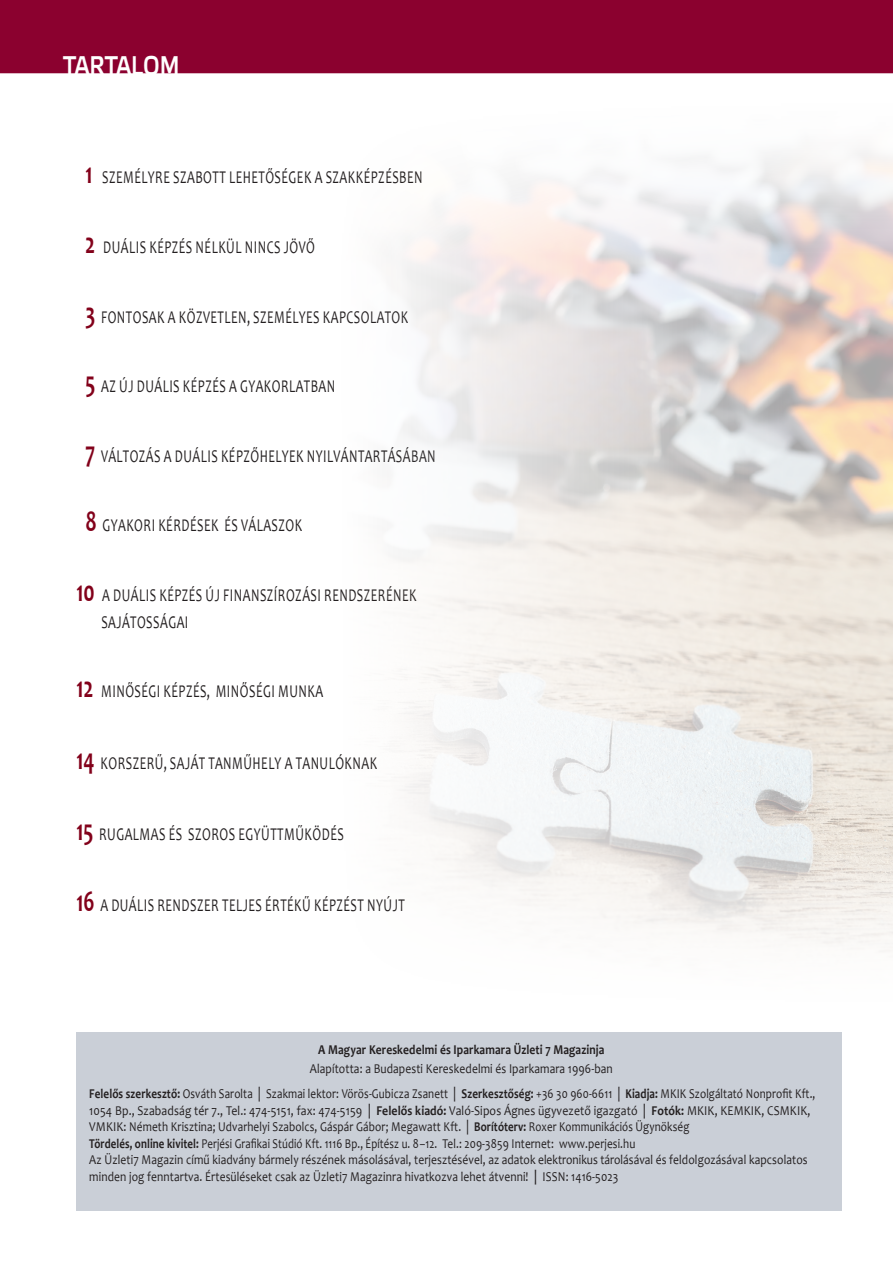
<style>
.page{position:relative;width:893px;height:1285px;background:#fff}
.page>*{position:absolute;margin:0;border:0;box-sizing:border-box;transform-origin:0 0}
.t1{font:700 30px "Candara";color:#82011a;scale:.7 1}
.t2{font:27px "Etelka Medium Pro";color:#fff;scale:.8 1}
.t3{font:18px/27px "Candara";letter-spacing:.04em;color:#231f20;scale:.7 1}
.t4{font:13.5px/16.5px "Candara";letter-spacing:.01em;color:#231f20;scale:.87 1}
.t5{font:13.5px/25px "Candara";letter-spacing:.01em;color:#231f20;scale:.85 1}
.t6{font:700 13.5px "Candara";letter-spacing:.01em;color:#231f20;scale:.85 1}
.s1{font-weight:700;font-size:30px;color:#82011a}
.s2{font-weight:700}
.s3{font-size:15px}
</style>
<div class="page">
<div style="left:77px;top:1031px;width:765px;height:179px;background:#cacfd7"></div>
<div style="left:0;top:0;width:893px;height:73px;background:#8b012f"></div>
<img style="left:393px;top:150px;width:500px;height:802px">
<h2 class="t2" style="left:63px;top:51px;width:147px">TARTALOM</h2>
<h1 class="t1" style="left:86px;top:155px;width:12px">1</h1>
<h3 class="t3" style="left:102px;top:164px;width:459px">SZEMÉLYRE SZABOTT LEHETŐSÉGEK A SZAKKÉPZÉSBEN</h3>
<h3 class="t3" style="left:85px;top:233px;width:330px"><span class="s1">2</span> DUÁLIS KÉPZÉS NÉLKÜL NINCS JÖVŐ</h3>
<h3 class="t3" style="left:86px;top:303px;width:462px"><span class="s1">3</span> FONTOSAK A KÖZVETLEN, SZEMÉLYES KAPCSOLATOK</h3>
<h3 class="t3" style="left:86px;top:372px;width:358px"><span class="s1">5</span> AZ ÚJ DUÁLIS KÉPZÉS A GYAKORLATBAN</h3>
<h3 class="t3" style="left:86px;top:442px;width:502px"><span class="s1">7</span> VÁLTOZÁS A DUÁLIS KÉPZŐHELYEK NYILVÁNTARTÁSÁBAN</h3>
<h3 class="t3" style="left:86px;top:511px;width:311px"><span class="s1">8</span> GYAKORI KÉRDÉSEK ÉS VÁLASZOK</h3>
<h3 class="t3" style="left:101px;top:581px;width:452px;text-indent:-25px"><span class="s1">10</span> A DUÁLIS KÉPZÉS ÚJ FINANSZÍROZÁSI RENDSZERÉNEK<br>SAJÁTOSSÁGAI</h3>
<h3 class="t3" style="left:77px;top:677px;width:354px"><span class="s1">12</span> MINŐSÉGI KÉPZÉS, MINŐSÉGI MUNKA</h3>
<h3 class="t3" style="left:77px;top:748px;width:431px"><span class="s1">14</span> KORSZERŰ, SAJÁT TANMŰHELY A TANULÓKNAK</h3>
<h3 class="t3" style="left:77px;top:819px;width:383px"><span class="s1">15</span> RUGALMAS ÉS SZOROS EGYÜTTMŰKÖDÉS</h3>
<h3 class="t3" style="left:77px;top:890px;width:471px"><span class="s1">16</span> A DUÁLIS RENDSZER TELJES ÉRTÉKŰ KÉPZÉST NYÚJT</h3>
<p class="t6" style="left:318px;top:1041px;width:338px">A Magyar Kereskedelmi és Iparkamara Üzleti 7 Magazinja</p>
<p class="t5" style="left:89px;top:1056px;width:856px;text-indent:221px">Alapította: a Budapesti Kereskedelmi és Iparkamara 1996-ban<br><span class="s2">Felelős szerkesztő:</span> Osváth Sarolta <span class="s3">|</span> Szakmai lektor: Vörös-Gubicza Zsanett <span class="s3">|</span> <span class="s2">Szerkesztőség:</span> +36 30 960-6611 <span class="s3">|</span> <span class="s2">Kiadja:</span> MKIK Szolgáltató Nonprofit Kft.,</p>
<p class="t4" style="left:89px;top:1101px;width:830px">1054 Bp., Szabadság tér 7., Tel.: 474-5151, fax: 474-5159 <span class="s3">|</span> <span class="s2">Felelős kiadó:</span> Való-Sipos Ágnes ügyvezető igazgató <span class="s3">|</span> <span class="s2">Fotók:</span> MKIK, KEMKIK, CSMKIK, VMKIK: Németh Krisztina; Udvarhelyi Szabolcs, Gáspár Gábor; Megawatt Kft. <span class="s3">|</span> <span class="s2">Borítóterv:</span> Roxer Kommunikációs Ügynökség<br><span class="s2">Tördelés, online kivitel:</span> Perjési Grafikai Stúdió Kft. 1116 Bp., Építész u. 8–12. Tel.: 209-3859 Internet: www.perjesi.hu<br>Az Üzleti7 Magazin című kiadvány bármely részének másolásával, terjesztésével, az adatok elektronikus tárolásával és feldolgozásával kapcsolatos minden jog fenntartva. Értesüléseket csak az Üzleti7 Magazinra hivatkozva lehet átvenni! <span class="s3">|</span> ISSN: 1416-5023</p>
</div>
